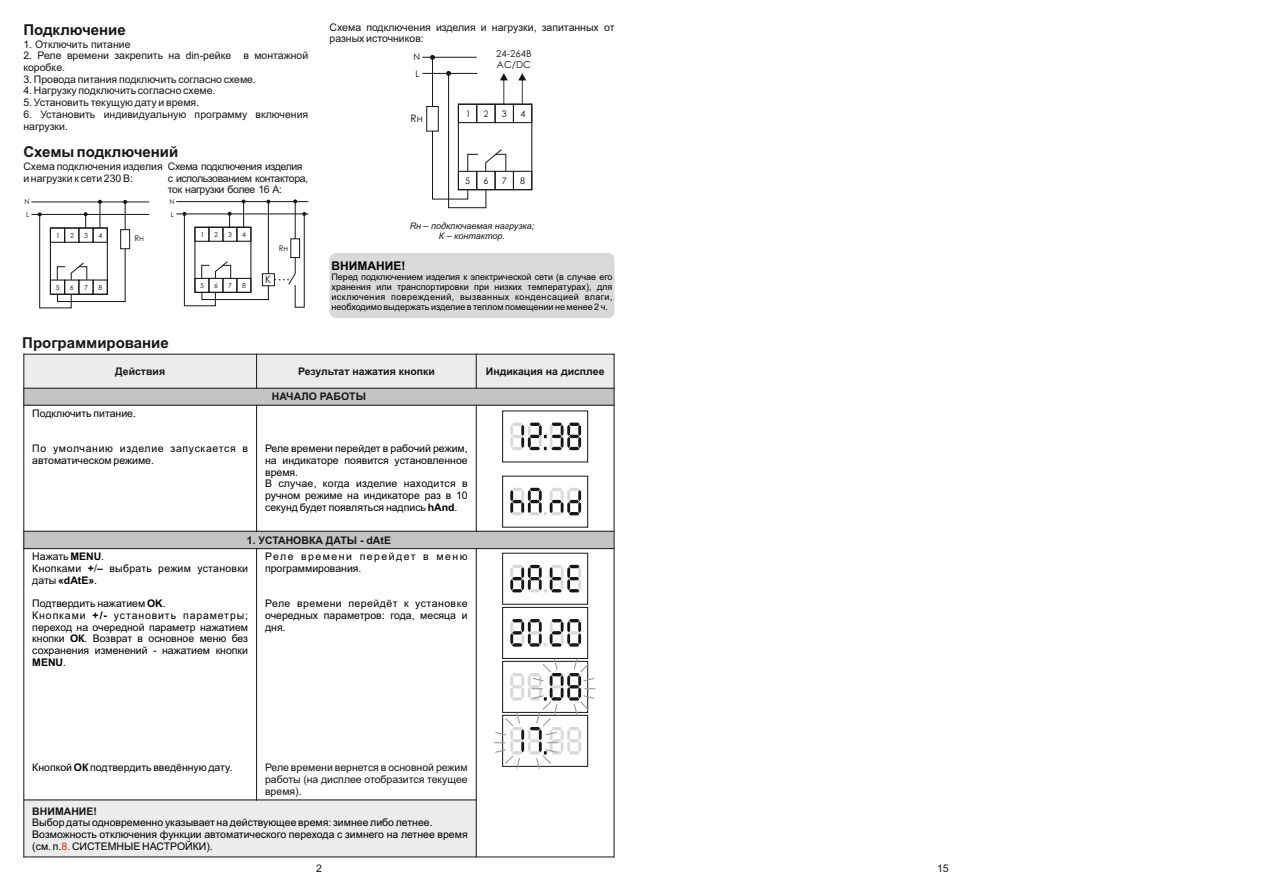
<style>
.page{position:relative;width:1263px;height:893px;background:#fff}
.page>*{position:absolute;margin:0;border:0;box-sizing:border-box;transform-origin:0 0}
.t1{font:700 15px "Arial";color:#151616}
.t2{font:700 12px "Arial";color:#000}
.t3{font:10.5px/11.7px "Arial";color:#000}
.t4{font:10.5px/11.7px "Arial";color:#151616}
.t5{font:700 10.5px "Arial";color:#151616}
.t6{font:10.5px/11.7px "Arial";letter-spacing:-.035em;color:#151616}
.t7{font:10.5px/11.7px "Arial";letter-spacing:.025em;color:#000}
.t8{font:10.5px/11.7px "Arial";letter-spacing:.04em;color:#000}
.t9{font:10.5px/11.7px "Arial";letter-spacing:.11em;color:#000}
.t10{font:10.2px "Century Gothic";color:#151616}
.t11{font:9.6px/11.4px "Century Gothic";color:#151616}
.t12{font:9px/10.1px "Arial";color:#000;text-align:justify}
.t13{font:italic 9px "Arial";color:#151616}
.t14{font:9px "Century Gothic";color:#151616}
.t15{font:7.95px "Century Gothic";color:#151616}
.t16{font:7.8px "Century Gothic";color:#151616}
.t17{font:7.05px/13.2px "Century Gothic";color:#151616}
.t18{font:6.9px/12.9px "Century Gothic";color:#151616}
.s1{font-weight:700}
.s2{color:#dd2b1c}
</style>
<div class="page">
<div style="left:24px;top:354px;width:233px;height:34px;background:#ececec"></div>
<div style="left:257px;top:354px;width:219px;height:34px;background:#ececec"></div>
<div style="left:476px;top:354px;width:138px;height:34px;background:#ececec"></div>
<div style="left:24px;top:388px;width:590px;height:17px;background:#c4c4c5"></div>
<div style="left:24px;top:531px;width:590px;height:18px;background:#c4c4c5"></div>
<div style="left:24px;top:800px;width:452px;height:57px;background:#ececec"></div>
<hr style="left:23px;top:354px;width:1px;height:503px;background:#151616">
<hr style="left:256px;top:548px;width:1px;height:252px;background:#151616">
<hr style="left:256px;top:405px;width:1px;height:127px;background:#151616">
<hr style="left:256px;top:354px;width:1px;height:35px;background:#151616">
<hr style="left:476px;top:548px;width:1px;height:309px;background:#151616">
<hr style="left:476px;top:405px;width:1px;height:127px;background:#151616">
<hr style="left:476px;top:354px;width:1px;height:35px;background:#151616">
<hr style="left:614px;top:354px;width:1px;height:503px;background:#151616">
<hr style="left:23px;top:856px;width:591px;height:1px;background:#151616">
<hr style="left:23px;top:799px;width:234px;height:1px;background:#151616">
<hr style="left:256px;top:799px;width:221px;height:1px;background:#151616">
<hr style="left:23px;top:548px;width:591px;height:1px;background:#151616">
<hr style="left:23px;top:531px;width:234px;height:1px;background:#151616">
<hr style="left:256px;top:531px;width:358px;height:1px;background:#151616">
<hr style="left:23px;top:405px;width:591px;height:1px;background:#151616">
<hr style="left:23px;top:388px;width:234px;height:1px;background:#151616">
<hr style="left:256px;top:388px;width:358px;height:1px;background:#151616">
<hr style="left:23px;top:354px;width:591px;height:1px;background:#151616">
<svg style="left:502px;top:410px;width:86px;height:53px"></svg>
<svg style="left:502px;top:475px;width:86px;height:53px"></svg>
<hr style="left:31px;top:201px;width:118px;height:1px;background:#151616">
<hr style="left:31px;top:214px;width:118px;height:1px;background:#151616">
<div style="left:120px;top:229px;width:10px;height:20px;border:1px solid #151616"></div>
<svg style="left:38px;top:200px;width:89px;height:109px"></svg>
<hr style="left:176px;top:201px;width:132px;height:1px;background:#151616">
<hr style="left:176px;top:213px;width:132px;height:1px;background:#151616">
<svg style="left:182px;top:199px;width:124px;height:109px"></svg>
<div style="left:495px;top:104px;width:19px;height:19px;border:1px solid #151616"></div>
<div style="left:495px;top:171px;width:19px;height:19px;border:1px solid #151616"></div>
<div style="left:513px;top:104px;width:19px;height:19px;border:1px solid #151616"></div>
<div style="left:513px;top:171px;width:19px;height:19px;border:1px solid #151616"></div>
<div style="left:458px;top:104px;width:74px;height:86px;border:1px solid #151616"></div>
<hr style="left:422px;top:73px;width:55px;height:1px;background:#151616">
<svg style="left:518px;top:73px;width:8px;height:31px"></svg>
<div style="left:426px;top:106px;width:13px;height:26px;border:1px solid #151616"></div>
<hr style="left:422px;top:57px;width:55px;height:1px;background:#151616">
<svg style="left:430px;top:55px;width:5px;height:5px"></svg>
<hr style="left:432px;top:57px;width:1px;height:50px;background:#151616">
<svg style="left:432px;top:71px;width:76px;height:138px"></svg>
<svg style="left:494px;top:552px;width:102px;height:217px"></svg>
<div style="left:330px;top:253px;width:284px;height:65px;background:#d9d9da;border-radius:6px"></div>
<h1 class="t1" style="left:23px;top:24px;width:104px">Подключение</h1>
<p class="t4" style="left:23px;top:51px;width:286px">2. Реле времени закрепить на din-рейке в монтажной коробке.</p>
<p class="t4" style="left:23px;top:98px;width:177px">5. Установить текущую дату и время.</p>
<p class="t4" style="left:23px;top:39px;width:109px">1. Отключить питание</p>
<p class="t4" style="left:23px;top:74px;width:234px">3. Провода питания подключить согласно схеме.</p>
<p class="t4" style="left:23px;top:109px;width:286px">6. Установить индивидуальную программу включения нагрузки.</p>
<p class="t4" style="left:23px;top:86px;width:194px">4. Нагрузку подключить согласно схеме.</p>
<h1 class="t1" style="left:23px;top:146px;width:156px">Схемы подключений</h1>
<p class="t6" style="left:168px;top:161px;width:142px">Схема подключения изделия с использованием контактора, ток нагрузки более 16 А:</p>
<p class="t4" style="left:23px;top:161px;width:141px">Схема подключения изделия</p>
<p class="t4" style="left:23px;top:173px;width:111px">и нагрузки к сети 230 В:</p>
<p class="t17" style="left:25px;top:196px;width:7px">N<br>L</p>
<p class="t17" style="left:56px;top:229px;width:5px">1</p>
<p class="t17" style="left:70px;top:229px;width:5px">2</p>
<p class="t17" style="left:84px;top:229px;width:5px">3</p>
<p class="t17" style="left:98px;top:229px;width:5px">4</p>
<p class="t17" style="left:56px;top:281px;width:5px">5</p>
<p class="t17" style="left:70px;top:281px;width:5px">6</p>
<p class="t17" style="left:84px;top:281px;width:5px">7</p>
<p class="t17" style="left:98px;top:281px;width:5px">8</p>
<p class="t15" style="left:134px;top:235px;width:11px">Rн</p>
<p class="t18" style="left:169px;top:196px;width:7px">N<br>L</p>
<p class="t18" style="left:201px;top:228px;width:5px">1</p>
<p class="t18" style="left:214px;top:228px;width:5px">2</p>
<p class="t18" style="left:228px;top:228px;width:5px">3</p>
<p class="t18" style="left:242px;top:228px;width:5px">4</p>
<p class="t18" style="left:200px;top:279px;width:5px">5</p>
<p class="t18" style="left:214px;top:280px;width:5px">6</p>
<p class="t18" style="left:228px;top:279px;width:5px">7</p>
<p class="t18" style="left:242px;top:280px;width:5px">8</p>
<p class="t16" style="left:279px;top:245px;width:11px">Rн</p>
<p class="t10" style="left:265px;top:276px;width:8px">K</p>
<p class="t4" style="left:330px;top:22px;width:286px">Схема подключения изделия и нагрузки, запитанных от разных источников:</p>
<p class="t14" style="left:413px;top:53px;width:8px">N</p>
<p class="t11" style="left:496px;top:49px;width:37px">24-264В<br>AC/DC</p>
<p class="t14" style="left:415px;top:70px;width:6px">L</p>
<p class="t10" style="left:411px;top:115px;width:14px">Rн</p>
<p class="t14" style="left:466px;top:110px;width:6px">1</p>
<p class="t14" style="left:484px;top:110px;width:6px">2</p>
<p class="t14" style="left:502px;top:110px;width:6px">3</p>
<p class="t14" style="left:520px;top:110px;width:6px">4</p>
<p class="t14" style="left:465px;top:177px;width:6px">5</p>
<p class="t14" style="left:484px;top:177px;width:6px">6</p>
<p class="t14" style="left:502px;top:177px;width:6px">7</p>
<p class="t14" style="left:520px;top:177px;width:6px">8</p>
<p class="t13" style="left:410px;top:222px;width:126px">Rн – подключаемая нагрузка;</p>
<p class="t13" style="left:439px;top:232px;width:68px">К – контактор.</p>
<p class="t2" style="left:332px;top:261px;width:75px">ВНИМАНИЕ!</p>
<p class="t12" style="left:331px;top:273px;width:282px">Перед подключением изделия к электрической сети (в случае его хранения или транспортировки при низких температурах), для исключения повреждений, вызванных конденсацией влаги, необходимо выдержать изделие в теплом помещении не менее 2 ч.</p>
<h1 class="t1" style="left:22px;top:337px;width:148px">Программирование</h1>
<p class="t5" style="left:115px;top:367px;width:51px">Действия</p>
<p class="t5" style="left:298px;top:367px;width:138px">Результат нажатия кнопки</p>
<p class="t5" style="left:486px;top:367px;width:120px">Индикация на дисплее</p>
<p class="t5" style="left:272px;top:393px;width:95px">НАЧАЛО РАБОТЫ</p>
<p class="t3" style="left:32px;top:408px;width:105px">Подключить питание.</p>
<p class="t8" style="left:32px;top:443px;width:217px">По умолчанию изделие запускается в автоматическом режиме.</p>
<p class="t3" style="left:265px;top:443px;width:204px">Реле времени перейдет в рабочий режим, на индикаторе появится установленное время.<br>В случае, когда изделие находится в ручном режиме на индикаторе раз в 10 секунд будет появляться надпись <span class="s1">hAnd</span>.</p>
<p class="t5" style="left:247px;top:536px;width:146px">1. УСТАНОВКА ДАТЫ - dAtE</p>
<p class="t7" style="left:32px;top:552px;width:217px">Нажать <span class="s1">MENU</span>.<br>Кнопками <span class="s1">+</span>/<span class="s1">–</span> выбрать режим установки даты <span class="s1">«dAtE»</span>.</p>
<p class="t9" style="left:265px;top:552px;width:204px">Реле времени перейдет в меню программирования.</p>
<p class="t3" style="left:265px;top:599px;width:204px;text-align:justify">Реле времени перейдёт к установке очередных параметров: года, месяца и дня.</p>
<p class="t3" style="left:32px;top:599px;width:217px">Подтвердить нажатием <span class="s1">OK</span>.<br>Кнопками <span class="s1">+/-</span> установить параметры; переход на очередной параметр нажатием кнопки <span class="s1">ОК</span>. Возврат в основное меню без сохранения изменений - нажатием кнопки<br><span class="s1">MENU</span>.</p>
<p class="t3" style="left:32px;top:763px;width:201px">Кнопкой <span class="s1">ОК</span> подтвердить введённую дату.</p>
<p class="t4" style="left:265px;top:763px;width:204px;text-align:justify">Реле времени вернется в основной режим работы (на дисплее отобразится текущее время).</p>
<p class="t3" style="left:32px;top:818px;width:437px">Выбор даты одновременно указывает на действующее время: зимнее либо летнее.<br>Возможность отключения функции автоматического перехода с зимнего на летнее время (см. п.<span class="s2">8.</span> СИСТЕМНЫЕ НАСТРОЙКИ).</p>
<p class="t5" style="left:32px;top:807px;width:66px">ВНИМАНИЕ!</p>
<p class="t4" style="left:316px;top:863px;width:7px">2</p>
<p class="t4" style="left:937px;top:863px;width:13px">15</p>
</div>
